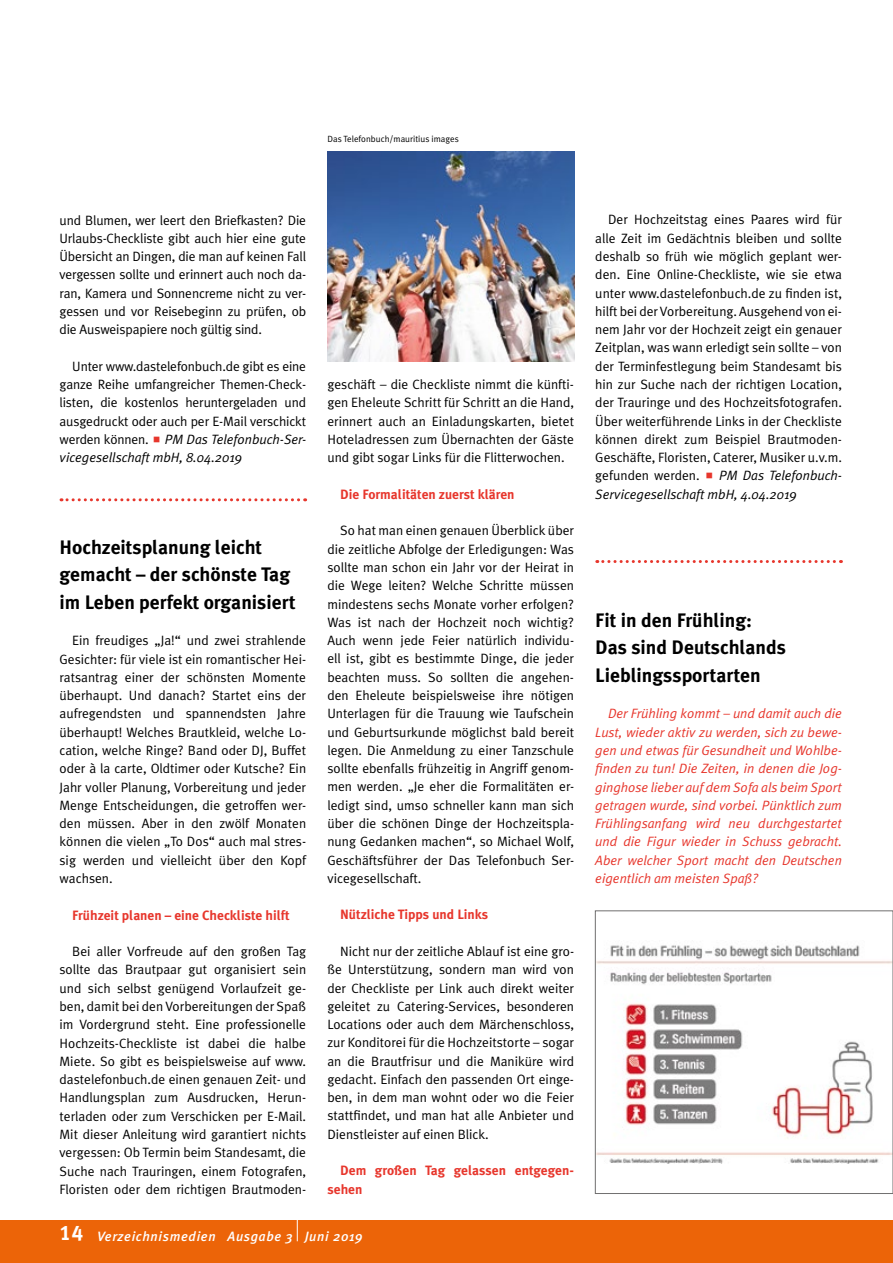
<style>
.page{position:relative;width:893px;height:1263px;background:#fff}
.page>*{position:absolute;margin:0;border:0;box-sizing:border-box;transform-origin:0 0}
.t1{font:700 19.5px/27.5px "Meta Plus";color:#000}
.t2{font:13.5px/18.3px "Meta Plus Normal";color:#000;text-align:justify}
.t3{font:italic 13.5px/18.3px "Meta Plus Normal";color:#e7362c;text-align:justify}
.t4{font:700 13.5px/18.3px "Meta Plus";color:#e7362c}
.t5{font:italic 13.5px/18.3px "Meta Plus Normal";color:#000}
.t6{font:italic 500 13.5px "Meta Plus";letter-spacing:.05em;color:#fff}
.t7{font:9px "Meta Plus Normal";color:#000}
.s1{font-style:italic}
.s2{font-family:"Meta Plus Bold Caps";font-weight:400;font-style:normal;font-size:21px}
</style>
<div class="page">
<div style="left:0;top:1220px;width:893px;height:43px;background:#ec6408"></div>
<svg style="left:297px;top:1220px;width:1px;height:21px"></svg>
<svg style="left:61px;top:498px;width:245px;height:3px"></svg>
<img style="left:327px;top:152px;width:247px;height:210px">
<svg style="left:597px;top:560px;width:244px;height:3px"></svg>
<img style="left:597px;top:945px;width:294px;height:218px">
<div style="left:595px;top:910px;width:298px;height:284px;border:1px solid #706f6f"></div>
<p class="t7" style="left:327px;top:134px;width:133px">Das Telefonbuch/mauritius images</p>
<p class="t2" style="left:60px;top:211px;width:248px">und Blumen, wer leert den Briefkasten? Die Urlaubs-Checkliste gibt auch hier eine gute Übersicht an Dingen, die man auf keinen Fall vergessen sollte und erinnert auch noch da&shy;ran, Kamera und Sonnencreme nicht zu ver&shy;gessen und vor Reisebeginn zu prüfen, ob die Ausweispapiere noch gültig sind.</p>
<p class="t2" style="left:60px;top:357px;width:248px;text-indent:13px">Unter www.dastelefonbuch.de gibt es eine ganze Reihe umfangreicher Themen-Check&shy;listen, die kostenlos heruntergeladen und ausgedruckt oder auch per E-Mail verschickt werden können. <span class="s1">PM Das Telefonbuch-Ser&shy;vicegesellschaft mbH, 8.04.2019</span></p>
<h1 class="t1" style="left:60px;top:533px;width:238px">Hochzeitsplanung leicht gemacht – der schönste Tag im Leben perfekt organisiert</h1>
<p class="t2" style="left:60px;top:631px;width:248px;text-indent:13px">Ein freudiges „Ja!“ und zwei strahlende Gesichter: für viele ist ein romantischer Hei&shy;ratsantrag einer der schönsten Momente überhaupt. Und danach? Startet eins der aufregendsten und spannendsten Jahre überhaupt! Welches Brautkleid, welche Lo&shy;cation, welche Ringe? Band oder DJ, Buffet oder à la carte, Oldtimer oder Kutsche? Ein Jahr voller Planung, Vorbereitung und jeder Menge Entscheidungen, die getroffen wer&shy;den müssen. Aber in den zwölf Monaten können die vielen „To Dos“ auch mal stres&shy;sig werden und vielleicht über den Kopf wachsen.</p>
<p class="t4" style="left:72px;top:906px;width:219px">Frühzeit planen – eine Checkliste hilft</p>
<p class="t2" style="left:60px;top:942px;width:248px;text-indent:13px">Bei aller Vorfreude auf den großen Tag sollte das Brautpaar gut organisiert sein und sich selbst genügend Vorlaufzeit ge&shy;ben, damit bei den Vorbereitungen der Spaß im Vordergrund steht. Eine professionelle Hochzeits-Checkliste ist dabei die halbe Miete. So gibt es beispielsweise auf www. dastelefonbuch.de einen genauen Zeit- und Handlungsplan zum Ausdrucken, Herun&shy;terladen oder zum Verschicken per E-Mail.<br>Mit dieser Anleitung wird garantiert nichts vergessen: Ob Termin beim Standesamt, die Suche nach Trauringen, einem Fotografen, Floristen oder dem richtigen Brautmoden-</p>
<p class="t2" style="left:327px;top:375px;width:248px">geschäft – die Checkliste nimmt die künfti&shy;gen Eheleute Schritt für Schritt an die Hand, erinnert auch an Einladungskarten, bietet Hoteladressen zum Übernachten der Gäste und gibt sogar Links für die Flitterwochen.</p>
<p class="t4" style="left:340px;top:485px;width:176px">Die Formalitäten zuerst klären</p>
<p class="t2" style="left:327px;top:521px;width:248px;text-indent:13px">So hat man einen genauen Überblick über die zeitliche Abfolge der Erledigungen: Was sollte man schon ein Jahr vor der Heirat in die Wege leiten? Welche Schritte müssen mindestens sechs Monate vorher erfolgen?<br>Was ist nach der Hochzeit noch wichtig?<br>Auch wenn jede Feier natürlich individu&shy;ell ist, gibt es bestimmte Dinge, die jeder beachten muss. So sollten die angehen&shy;den Eheleute beispielsweise ihre nötigen Unterlagen für die Trauung wie Taufschein und Geburtsurkunde möglichst bald bereit legen. Die Anmeldung zu einer Tanzschule sollte ebenfalls frühzeitig in Angriff genom&shy;men werden. „Je eher die Formalitäten er&shy;ledigt sind, umso schneller kann man sich über die schönen Dinge der Hochzeitspla&shy;nung Gedanken machen“, so Michael Wolf, Geschäftsführer der Das Telefonbuch Ser&shy;vicegesellschaft.</p>
<p class="t4" style="left:340px;top:905px;width:149px">Nützliche Tipps und Links</p>
<p class="t2" style="left:327px;top:942px;width:248px;text-indent:13px">Nicht nur der zeitliche Ablauf ist eine gro&shy;ße Unterstützung, sondern man wird von der Checkliste per Link auch direkt weiter geleitet zu Catering-Services, besonderen Locations oder auch dem Märchenschloss, zur Konditorei für die Hochzeitstorte – sogar an die Brautfrisur und die Maniküre wird gedacht. Einfach den passenden Ort einge&shy;ben, in dem man wohnt oder wo die Feier stattfindet, und man hat alle Anbieter und Dienstleister auf einen Blick.</p>
<p class="t4" style="left:327px;top:1161px;width:247px;text-indent:13px">Dem großen Tag gelassen entgegen&shy;sehen</p>
<p class="t6" style="left:60px;top:1228px;width:305px"><span class="s2">14</span> Verzeichnismedien Ausgabe 3 Juni 2019</p>
<p class="t2" style="left:595px;top:210px;width:248px;text-indent:13px">Der Hochzeitstag eines Paares wird für alle Zeit im Gedächtnis bleiben und sollte deshalb so früh wie möglich geplant wer&shy;den. Eine Online-Checkliste, wie sie etwa unter www.dastelefonbuch.de zu finden ist, hilft bei der Vorbereitung. Ausgehend von ei&shy;nem Jahr vor der Hochzeit zeigt ein genauer Zeitplan, was wann erledigt sein sollte – von der Terminfestlegung beim Standesamt bis hin zur Suche nach der richtigen Location, der Trauringe und des Hochzeitsfotografen.<br>Über weiterführende Links in der Checkliste können direkt zum Beispiel Brautmoden-Geschäfte, Floristen, Caterer, Musiker u.v.m. gefunden werden.</p>
<p class="t5" style="left:595px;top:466px;width:248px;text-indent:124px">PM Das Telefonbuch-<br>Servicegesellschaft mbH, 4.04.2019</p>
<h1 class="t1" style="left:595px;top:606px;width:192px">Fit in den Frühling:<br>Das sind Deutschlands<br>Lieblingssportarten</h1>
<p class="t3" style="left:595px;top:704px;width:248px;text-indent:13px">Der Frühling kommt – und damit auch die Lust, wieder aktiv zu werden, sich zu bewe&shy;gen und etwas für Gesundheit und Wohlbe&shy;finden zu tun! Die Zeiten, in denen die Jog&shy;ginghose lieber auf dem Sofa als beim Sport getragen wurde, sind vorbei. Pünktlich zum Frühlingsanfang wird neu durchgestartet und die Figur wieder in Schuss gebracht.<br>Aber welcher Sport macht den Deutschen eigentlich am meisten Spaß?</p>
</div>
